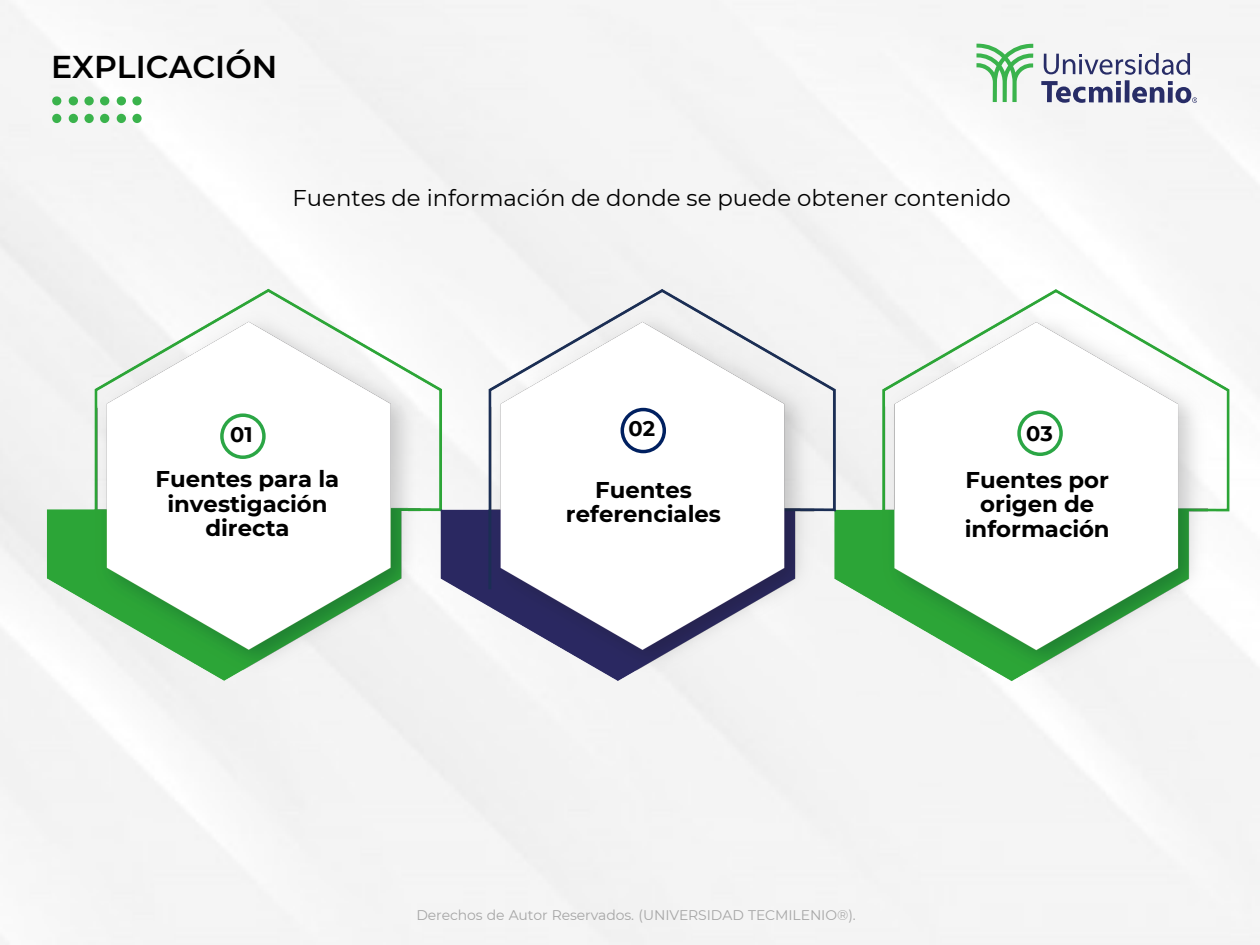
<style>
.page{position:relative;width:1260px;height:945px;background:#f4f4f4}
.page>*{position:absolute;margin:0;border:0;box-sizing:border-box;transform-origin:0 0}
.t1{font:600 31.5px "Montserrat";color:#000}
.t2{font:700 22.75px/24.5px "Montserrat";color:#000;text-align:center}
.t3{font:22.75px "Montserrat";color:#000}
.t4{font:700 21px "Montserrat";color:#000}
.t5{font:14px "Montserrat";letter-spacing:-.01em;color:#a6a6a6}
</style>
<div class="page">
<svg style="left:1041px;top:53px;width:156px;height:50px"></svg>
<svg style="left:976px;top:44px;width:57px;height:58px"></svg>
<img style="left:0;top:242px;width:1260px;height:461px">
<div style="left:100px;top:97px;width:9px;height:8px;background:#3ab34c;border-radius:50%"></div>
<div style="left:117px;top:97px;width:9px;height:8px;background:#3ab34c;border-radius:50%"></div>
<div style="left:132px;top:97px;width:9px;height:8px;background:#3ab34c;border-radius:50%"></div>
<div style="left:100px;top:114px;width:9px;height:9px;background:#3ab34c;border-radius:50%"></div>
<div style="left:117px;top:114px;width:9px;height:9px;background:#3ab34c;border-radius:50%"></div>
<div style="left:132px;top:114px;width:9px;height:9px;background:#3ab34c;border-radius:50%"></div>
<div style="left:52px;top:97px;width:9px;height:8px;background:#3ab34c;border-radius:50%"></div>
<div style="left:69px;top:97px;width:9px;height:8px;background:#3ab34c;border-radius:50%"></div>
<div style="left:84px;top:97px;width:10px;height:8px;background:#3ab34c;border-radius:50%"></div>
<div style="left:52px;top:114px;width:9px;height:9px;background:#3ab34c;border-radius:50%"></div>
<div style="left:69px;top:114px;width:9px;height:9px;background:#3ab34c;border-radius:50%"></div>
<div style="left:84px;top:114px;width:10px;height:9px;background:#3ab34c;border-radius:50%"></div>
<div style="left:220px;top:413px;width:46px;height:46px;border:4px solid #2ba645;border-radius:50%"></div>
<div style="left:621px;top:408px;width:45px;height:45px;border:4px solid #002060;border-radius:50%"></div>
<div style="left:1017px;top:411px;width:46px;height:45px;border:4px solid #2ba645;border-radius:50%"></div>
<p class="t1" style="left:51px;top:45px;width:228px">EXPLICACIÓN</p>
<p class="t3" style="left:293px;top:182px;width:720px">Fuentes de información de donde se puede obtener contenido</p>
<p class="t4" style="left:230px;top:420px;width:24px">01</p>
<p class="t4" style="left:629px;top:414px;width:28px">02</p>
<p class="t4" style="left:1026px;top:418px;width:28px">03</p>
<p class="t2" style="left:156px;top:466px;width:185px">Fuentes para la investigación directa</p>
<p class="t2" style="left:566px;top:476px;width:157px">Fuentes referenciales</p>
<p class="t2" style="left:965px;top:466px;width:146px">Fuentes por origen de información</p>
<p class="t5" style="left:416px;top:906px;width:441px">Derechos de Autor Reservados. (UNIVERSIDAD TECMILENIO®).</p>
</div>
